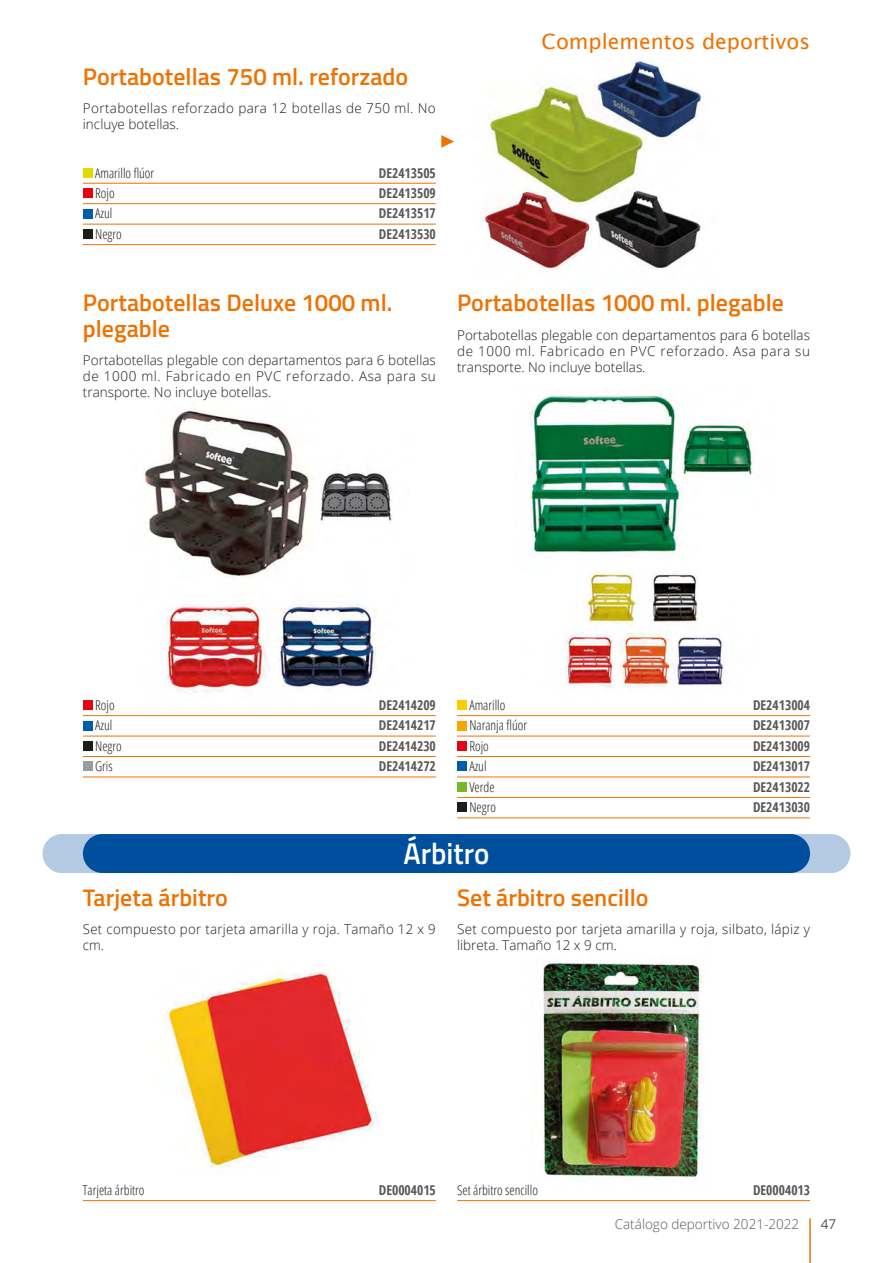
<style>
.page{position:relative;width:893px;height:1263px;background:#fff}
.page>*{position:absolute;margin:0;border:0;box-sizing:border-box;transform-origin:0 0}
.t1{font:600 30px "Titillium Web";color:#fff;scale:.96 1}
.t2{font:600 24px/25.5px "Titillium Web";color:#ee7203}
.t3{font:21px "Lucida Grande";color:#ee7203}
.t4{font:300 13.5px/16.2px "Open Sans";letter-spacing:.02em;color:#1d1d1b}
.t5{font:700 13.5px "Open Sans Condensed";color:#575756}
.t6{font:300 13.5px "Open Sans Condensed";color:#1d1d1b}
.t7{font:300 13.5px "Open Sans";color:#575756}
.t8{font:13.5px "Open Sans";color:#575756}
</style>
<div class="page">
<img style="left:143px;top:410px;width:250px;height:283px">
<img style="left:529px;top:391px;width:226px;height:297px">
<img style="left:164px;top:972px;width:214px;height:196px">
<img style="left:541px;top:961px;width:161px;height:219px">
<img style="left:482px;top:60px;width:222px;height:210px">
<hr style="left:809px;top:1219px;width:2px;height:44px;background:#ee7203">
<hr style="left:83px;top:183px;width:353px;height:1px;background:#ee7203">
<hr style="left:83px;top:203px;width:353px;height:1px;background:#ee7203">
<hr style="left:83px;top:224px;width:353px;height:1px;background:#ee7203">
<hr style="left:83px;top:244px;width:353px;height:1px;background:#ee7203">
<div style="left:83px;top:168px;width:10px;height:10px;background:#dedc00"></div>
<div style="left:83px;top:188px;width:10px;height:10px;background:#e30613"></div>
<div style="left:83px;top:209px;width:10px;height:9px;background:#005da9"></div>
<div style="left:83px;top:229px;width:10px;height:10px;background:#1d1d1b"></div>
<hr style="left:83px;top:715px;width:353px;height:1px;background:#ee7203">
<hr style="left:83px;top:736px;width:353px;height:1px;background:#ee7203">
<hr style="left:83px;top:756px;width:353px;height:1px;background:#ee7203">
<hr style="left:83px;top:777px;width:353px;height:1px;background:#ee7203">
<div style="left:83px;top:700px;width:10px;height:10px;background:#e30613"></div>
<div style="left:83px;top:721px;width:10px;height:9px;background:#005da9"></div>
<div style="left:83px;top:741px;width:10px;height:10px;background:#1d1d1b"></div>
<div style="left:83px;top:762px;width:10px;height:9px;background:#9d9c9c"></div>
<hr style="left:457px;top:715px;width:353px;height:1px;background:#ee7203">
<hr style="left:457px;top:736px;width:353px;height:1px;background:#ee7203">
<hr style="left:457px;top:756px;width:353px;height:1px;background:#ee7203">
<hr style="left:457px;top:777px;width:353px;height:1px;background:#ee7203">
<hr style="left:457px;top:797px;width:353px;height:1px;background:#ee7203">
<hr style="left:457px;top:818px;width:353px;height:1px;background:#ee7203">
<div style="left:457px;top:700px;width:10px;height:10px;background:#fc0"></div>
<div style="left:457px;top:721px;width:10px;height:9px;background:#f7a600"></div>
<div style="left:457px;top:741px;width:10px;height:10px;background:#e30613"></div>
<div style="left:457px;top:782px;width:10px;height:10px;background:#76b82a"></div>
<div style="left:457px;top:762px;width:10px;height:9px;background:#005da9"></div>
<div style="left:457px;top:802px;width:10px;height:10px;background:#1d1d1b"></div>
<hr style="left:83px;top:1200px;width:353px;height:1px;background:#ee7203">
<hr style="left:457px;top:1200px;width:353px;height:1px;background:#ee7203">
<div style="left:43px;top:834px;width:807px;height:39px;background:#b3cae2;border-radius:19px"></div>
<div style="left:83px;top:834px;width:727px;height:39px;background:#004f9f;border-radius:19px"></div>
<svg style="left:441px;top:135px;width:13px;height:13px"></svg>
<h2 class="t2" style="left:83px;top:63px;width:327px">Portabotellas 750 ml. reforzado</h2>
<p class="t4" style="left:83px;top:102px;width:354px">Portabotellas reforzado para 12 botellas de 750 ml. No incluye botellas.</p>
<p class="t6" style="left:95px;top:167px;width:61px">Amarillo flúor</p>
<p class="t5" style="left:379px;top:167px;width:59px">DE2413505</p>
<p class="t6" style="left:95px;top:188px;width:21px">Rojo</p>
<p class="t5" style="left:379px;top:188px;width:59px">DE2413509</p>
<p class="t6" style="left:95px;top:208px;width:19px">Azul</p>
<p class="t5" style="left:379px;top:208px;width:59px">DE2413517</p>
<p class="t6" style="left:95px;top:229px;width:28px">Negro</p>
<p class="t5" style="left:379px;top:229px;width:59px">DE2413530</p>
<h2 class="t2" style="left:83px;top:290px;width:311px">Portabotellas Deluxe 1000 ml. plegable</h2>
<p class="t4" style="left:83px;top:353px;width:354px;text-align:justify">Portabotellas plegable con departamentos para 6 botellas de 1000 ml. Fabricado en PVC reforzado. Asa para su transporte. No incluye botellas.</p>
<h3 class="t3" style="left:542px;top:33px;width:270px">Complementos deportivos</h3>
<h2 class="t2" style="left:457px;top:290px;width:328px">Portabotellas 1000 ml. plegable</h2>
<p class="t4" style="left:457px;top:328px;width:354px;text-align:justify">Portabotellas plegable con departamentos para 6 botellas de 1000 ml. Fabricado en PVC reforzado. Asa para su transporte. No incluye botellas.</p>
<p class="t6" style="left:95px;top:700px;width:21px">Rojo</p>
<p class="t5" style="left:379px;top:700px;width:59px">DE2414209</p>
<p class="t6" style="left:95px;top:720px;width:19px">Azul</p>
<p class="t5" style="left:379px;top:720px;width:59px">DE2414217</p>
<p class="t6" style="left:95px;top:740px;width:28px">Negro</p>
<p class="t5" style="left:379px;top:740px;width:59px">DE2414230</p>
<p class="t6" style="left:95px;top:761px;width:19px">Gris</p>
<p class="t5" style="left:379px;top:761px;width:59px">DE2414272</p>
<p class="t6" style="left:469px;top:700px;width:38px">Amarillo</p>
<p class="t5" style="left:753px;top:700px;width:59px">DE2413004</p>
<p class="t6" style="left:469px;top:720px;width:59px">Naranja flúor</p>
<p class="t5" style="left:753px;top:720px;width:59px">DE2413007</p>
<p class="t6" style="left:469px;top:740px;width:21px">Rojo</p>
<p class="t5" style="left:753px;top:740px;width:59px">DE2413009</p>
<p class="t6" style="left:469px;top:761px;width:19px">Azul</p>
<p class="t5" style="left:753px;top:761px;width:59px">DE2413017</p>
<p class="t6" style="left:469px;top:781px;width:27px">Verde</p>
<p class="t5" style="left:753px;top:781px;width:59px">DE2413022</p>
<p class="t6" style="left:469px;top:802px;width:28px">Negro</p>
<p class="t5" style="left:753px;top:802px;width:59px">DE2413030</p>
<h1 class="t1" style="left:404px;top:830px;width:91px">Árbitro</h1>
<h2 class="t2" style="left:83px;top:884px;width:146px">Tarjeta árbitro</h2>
<p class="t4" style="left:83px;top:922px;width:354px">Set compuesto por tarjeta amarilla y roja. Tamaño 12 x 9 cm.</p>
<h2 class="t2" style="left:457px;top:884px;width:193px">Set árbitro sencillo</h2>
<p class="t4" style="left:457px;top:922px;width:354px">Set compuesto por tarjeta amarilla y roja, silbato, lápiz y libreta. Tamaño 12 x 9 cm.</p>
<p class="t6" style="left:83px;top:1184px;width:63px">Tarjeta árbitro</p>
<p class="t5" style="left:379px;top:1184px;width:59px">DE0004015</p>
<p class="t6" style="left:457px;top:1184px;width:82px">Set árbitro sencillo</p>
<p class="t5" style="left:753px;top:1184px;width:59px">DE0004013</p>
<p class="t7" style="left:615px;top:1219px;width:186px">Catálogo deportivo 2021-2022</p>
<p class="t8" style="left:821px;top:1219px;width:17px">47</p>
</div>
